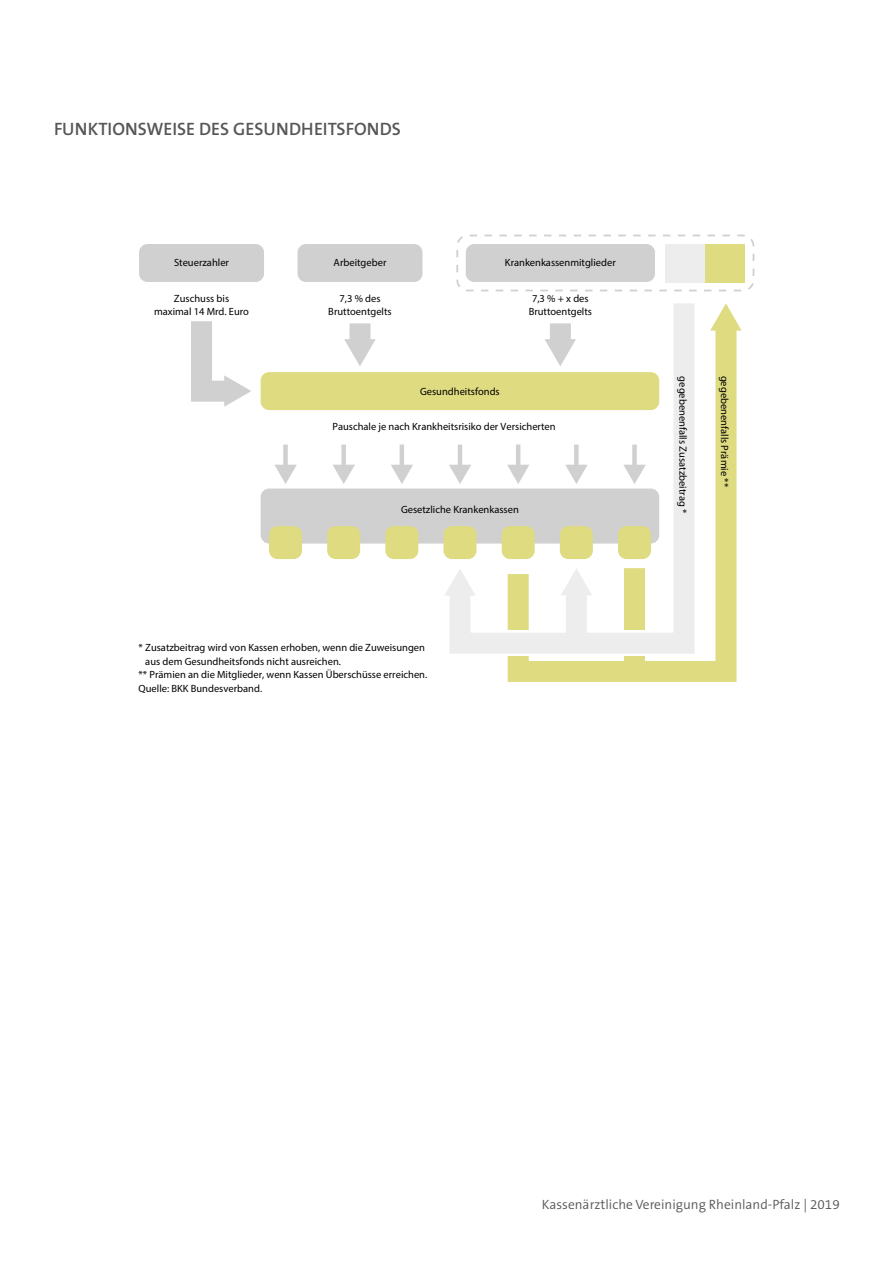
<style>
.page{position:relative;width:893px;height:1263px;background:#fff}
.page>*{position:absolute;margin:0;border:0;box-sizing:border-box;transform-origin:0 0}
.t1{font:600 18px "The Sans B6";color:#575756}
.t2{font:300 13.5px "The Sans B4";color:#575756}
.t3{font:300 10.5px/13.5px "The Sans B4";color:#000;text-align:center}
</style>
<div class="page">
<svg style="left:507px;top:331px;width:230px;height:351px"></svg>
<svg style="left:710px;top:303px;width:32px;height:28px"></svg>
<div style="left:139px;top:244px;width:125px;height:38px;background:#d0d0d0;border-radius:9px"></div>
<div style="left:466px;top:244px;width:189px;height:38px;background:#d0d0d0;border-radius:9px"></div>
<div style="left:261px;top:488px;width:398px;height:56px;background:#d0d0d0;border-radius:9px"></div>
<div style="left:261px;top:372px;width:398px;height:38px;background:#dedb81;border-radius:9px"></div>
<div style="left:269px;top:526px;width:33px;height:33px;background:#dedb81;border-radius:9px"></div>
<div style="left:327px;top:526px;width:33px;height:33px;background:#dedb81;border-radius:9px"></div>
<div style="left:385px;top:526px;width:33px;height:33px;background:#dedb81;border-radius:9px"></div>
<div style="left:283px;top:444px;width:5px;height:24px;background:#d0d0d0"></div>
<svg style="left:275px;top:465px;width:22px;height:19px"></svg>
<div style="left:341px;top:444px;width:5px;height:24px;background:#d0d0d0"></div>
<svg style="left:333px;top:465px;width:22px;height:19px"></svg>
<hr style="left:400px;top:444px;width:4px;height:24px;background:#d0d0d0">
<svg style="left:391px;top:465px;width:22px;height:19px"></svg>
<div style="left:297px;top:244px;width:125px;height:38px;background:#d0d0d0;border-radius:9px"></div>
<div style="left:349px;top:323px;width:21px;height:21px;background:#d0d0d0"></div>
<svg style="left:344px;top:339px;width:32px;height:27px"></svg>
<svg style="left:191px;top:321px;width:60px;height:86px"></svg>
<div style="left:665px;top:244px;width:40px;height:38px;background:#ededed"></div>
<div style="left:705px;top:244px;width:40px;height:38px;background:#dedb81"></div>
<svg style="left:439px;top:282px;width:266px;height:382px"></svg>
<svg style="left:444px;top:568px;width:32px;height:28px"></svg>
<div style="left:566px;top:591px;width:21px;height:52px;background:#ededed"></div>
<svg style="left:561px;top:568px;width:31px;height:27px"></svg>
<div style="left:456px;top:235px;width:298px;height:56px;border:2px dashed #d0d0d0;border-radius:11px"></div>
<h1 class="t1" style="left:54px;top:119px;width:348px">FUNKTIONSWEISE DES GESUNDHEITSFONDS</h1>
<p class="t3" style="left:174px;top:256px;width:56px">Steuerzahler</p>
<p class="t3" style="left:334px;top:256px;width:54px">Arbeitgeber</p>
<p class="t3" style="left:505px;top:256px;width:112px">Krankenkassenmitglieder</p>
<p class="t3" style="left:154px;top:291px;width:97px">Zuschuss bis maximal 14 Mrd. Euro</p>
<p class="t3" style="left:529px;top:291px;width:65px">7,3 % + x des<br>Bruttoentgelts</p>
<p class="t3" style="left:328px;top:291px;width:65px">7,3 % des<br>Bruttoentgelts</p>
<p class="t3" style="left:420px;top:385px;width:81px">Gesundheitsfonds</p>
<p class="t3" style="left:332px;top:420px;width:225px">Pauschale je nach Krankheitsrisiko der Versicherten</p>
<p class="t3" style="left:401px;top:502px;width:119px">Gesetzliche Krankenkassen</p>
<p class="t3" style="left:139px;top:641px;width:288px">* Zusatzbeitrag wird von Kassen erhoben, wenn die Zuweisungen</p>
<p class="t3" style="left:145px;top:654px;width:197px">aus dem Gesundheitsfonds nicht ausreichen.</p>
<p class="t3" style="left:139px;top:668px;width:290px">** Prämien an die Mitglieder, wenn Kassen Überschüsse erreichen.</p>
<p class="t3" style="left:139px;top:681px;width:125px">Quelle: BKK Bundesverband.</p>
<p class="t3" style="left:690px;top:376px;width:138px;rotate:90deg">gegebenenfalls Zusatzbeitrag *</p>
<p class="t3" style="left:732px;top:376px;width:113px;rotate:90deg">gegebenenfalls Prämie **</p>
<p class="t2" style="left:542px;top:1197px;width:299px">Kassenärztliche Vereinigung Rheinland-Pfalz | 2019</p>
</div>
